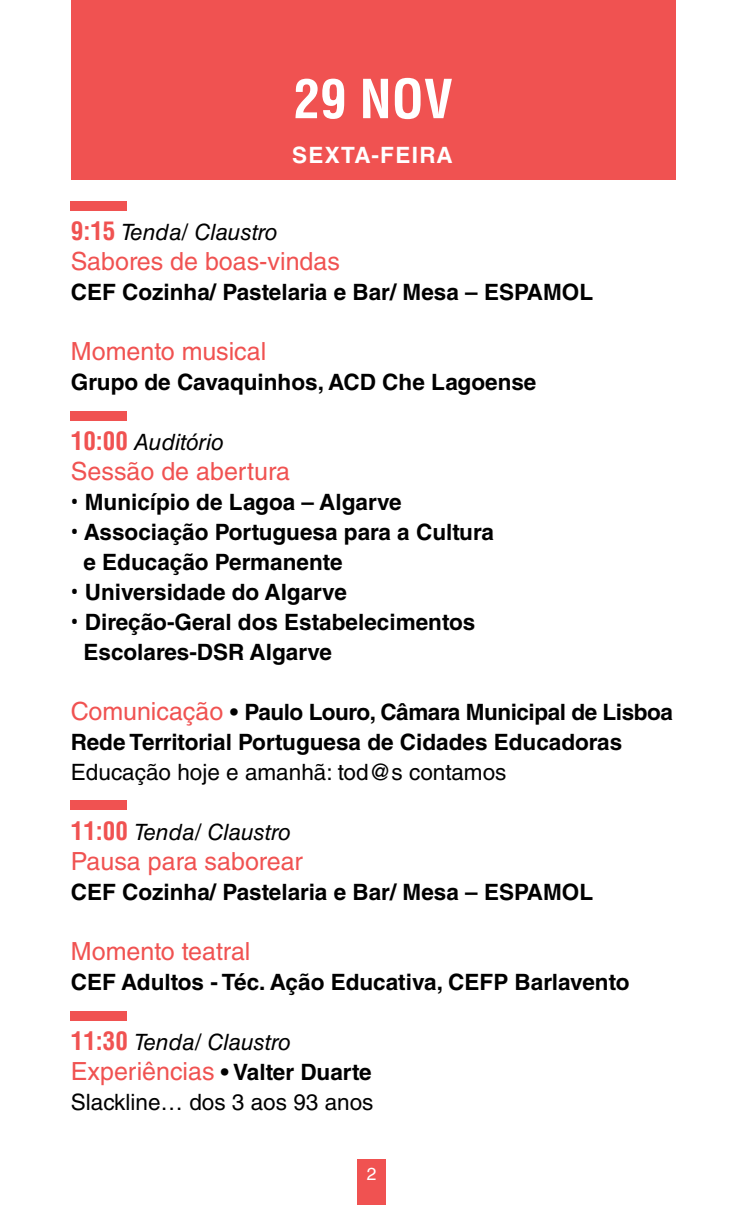
<style>
.page{position:relative;width:745px;height:1205px;background:#fff}
.page>*{position:absolute;margin:0;border:0;box-sizing:border-box;transform-origin:0 0}
.t1{font:700 condensed 52.5px "Helvetica LT Std";color:#fff}
.t2{font:25px "Helvetica LT Std";color:#f05251}
.t3{font:700 22.5px/30px "Helvetica LT Std";color:#000}
.t4{font:22.5px/30px "Helvetica LT Std";color:#000}
.t5{font:700 22.5px/30px "Helvetica LT Std";letter-spacing:-.02em;color:#000}
.t6{font:italic 22.5px "Helvetica LT Std";color:#000}
.t7{font:700 22.5px "Helvetica LT Std";letter-spacing:.06em;color:#fff}
.t8{font:17.5px "Helvetica LT Std";color:#fff}
.s1{font-weight:700;font-style:normal;font-stretch:condensed;font-size:25px;color:#f05251}
.s2{font-family:"Roboto";font-weight:400}
.s3{font-weight:400;font-size:25px;color:#f05251}
.s4{font-weight:700;font-stretch:condensed;font-size:25px;color:#f05251}
.s5{font-style:italic}
.s6{font-size:25px;color:#f05251}
.s7{font-weight:700}
</style>
<div class="page">
<div style="left:357px;top:1159px;width:29px;height:46px;background:#f05251"></div>
<div style="left:71px;top:0;width:604px;height:179px;background:#f05251"></div>
<div style="left:71px;top:411px;width:56px;height:10px;background:#f05251"></div>
<div style="left:71px;top:800px;width:56px;height:10px;background:#f05251"></div>
<div style="left:71px;top:1010px;width:56px;height:10px;background:#f05251"></div>
<div style="left:71px;top:201px;width:56px;height:10px;background:#f05251"></div>
<h1 class="t1" style="left:293px;top:66px;width:160px">29 NOV</h1>
<p class="t7" style="left:292px;top:141px;width:162px">SEXTA-FEIRA</p>
<p class="t6" style="left:71px;top:219px;width:208px"><span class="s1">9:15</span> Tenda/ Claustro</p>
<p class="t2" style="left:71px;top:247px;width:270px">Sabores de boas-vindas</p>
<p class="t3" style="left:71px;top:277px;width:523px">CEF Cozinha/ Pastelaria e Bar/ Mesa – ESPAMOL</p>
<p class="t2" style="left:71px;top:337px;width:197px">Momento musical</p>
<p class="t3" style="left:71px;top:367px;width:467px">Grupo de Cavaquinhos, ACD Che Lagoense</p>
<p class="t6" style="left:71px;top:429px;width:154px"><span class="s1">10:00</span> Auditório</p>
<p class="t2" style="left:71px;top:457px;width:220px">Sessão de abertura</p>
<p class="t3" style="left:71px;top:487px;width:332px"><span class="s2">•</span> Município de Lagoa – Algarve</p>
<p class="t3" style="left:83px;top:517px;width:411px;text-indent:-13px"><span class="s2">•</span> Associação Portuguesa para a Cultura e Educação Permanente</p>
<p class="t3" style="left:71px;top:577px;width:277px"><span class="s2">•</span> Universidade do Algarve</p>
<p class="t3" style="left:83px;top:607px;width:393px;text-indent:-13px"><span class="s2">•</span> Direção-Geral dos Estabelecimentos<br>Escolares-DSR Algarve</p>
<p class="t5" style="left:71px;top:697px;width:603px"><span class="s3">Comunicação</span> • Paulo Louro, Câmara Municipal de Lisboa<br>Rede Territorial Portuguesa de Cidades Educadoras</p>
<p class="t4" style="left:71px;top:757px;width:437px">Educação hoje e amanhã: tod@s contamos</p>
<p class="t6" style="left:71px;top:819px;width:221px"><span class="s1">11:00</span> Tenda/ Claustro</p>
<p class="t2" style="left:71px;top:847px;width:233px">Pausa para saborear</p>
<p class="t3" style="left:71px;top:877px;width:523px">CEF Cozinha/ Pastelaria e Bar/ Mesa – ESPAMOL</p>
<p class="t2" style="left:71px;top:937px;width:181px">Momento teatral</p>
<p class="t3" style="left:71px;top:967px;width:559px">CEF Adultos - Téc. Ação Educativa, CEFP Barlavento</p>
<p class="t4" style="left:71px;top:1027px;width:304px"><span class="s4">11:30</span> <span class="s5">Tenda/ Claustro<br></span><span class="s6">Experiências</span> <span class="s7">• Valter Duarte<br></span>Slackline… dos 3 aos 93 anos</p>
<p class="t8" style="left:366px;top:1164px;width:11px">2</p>
</div>
